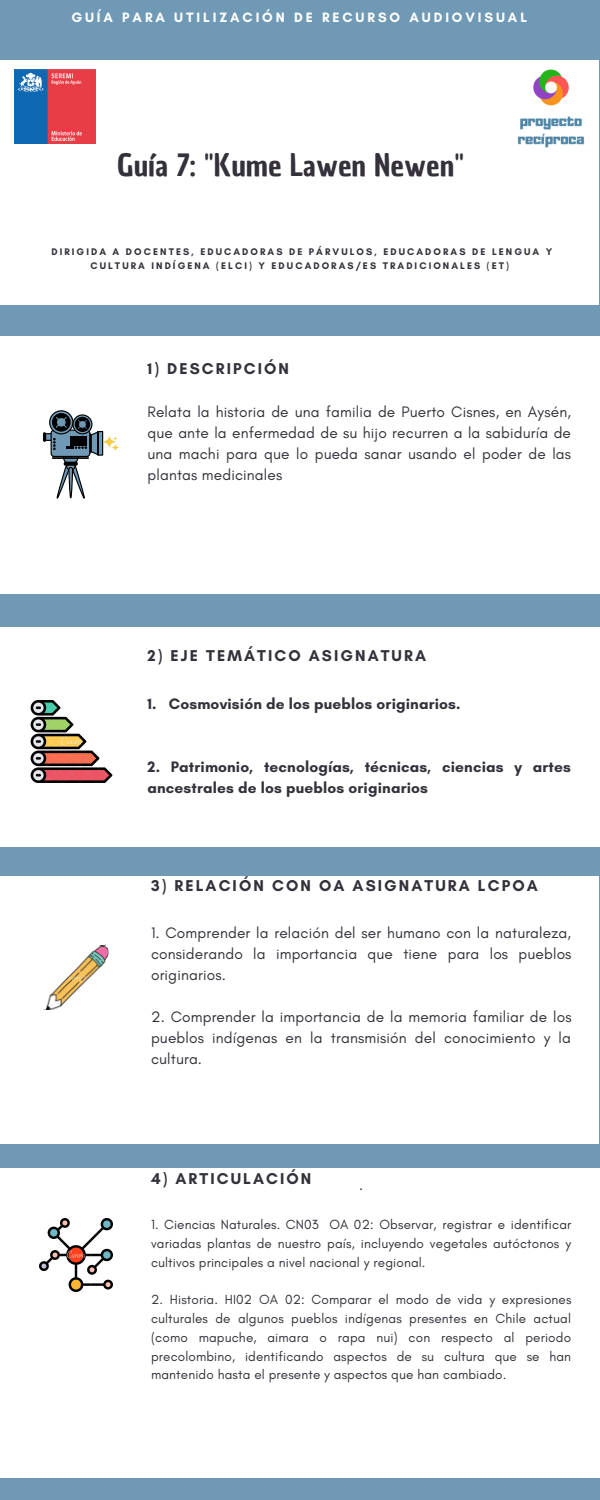
<style>
.page{position:relative;width:600px;height:1500px;background:#6f99b5}
.page>*{position:absolute;margin:0;border:0;box-sizing:border-box;transform-origin:0 0}
.t1{font:30px "Chau Philomene One";color:#34313a}
.t2{font:700 16px "Glacial Indifference";letter-spacing:.13em;color:#34313a}
.t3{font:15.5px/21px "Glacial Indifference";letter-spacing:.01em;color:#34313a;text-align:justify}
.t4{font:700 15.5px/21px "Glacial Indifference";letter-spacing:.01em;color:#34313a}
.t5{font:700 13.8px "Glacial Indifference";letter-spacing:.21em;color:#fff}
.t6{font:13.5px/18.8px "Glacial Indifference";letter-spacing:.01em;color:#34313a;text-align:justify}
.t7{font:700 9.8px/13.5px "Glacial Indifference";letter-spacing:.21em;color:#34313a;text-align:center}
</style>
<div class="page">
<div style="left:0;top:60px;width:599px;height:244px;background:#fff"></div>
<div style="left:0;top:628px;width:600px;height:218px;background:#fff"></div>
<div style="left:0;top:1168px;width:291px;height:309px;background:#fff"></div>
<img style="left:39px;top:1218px;width:73px;height:74px">
<img style="left:517px;top:69px;width:68px;height:79px">
<div style="left:0;top:337px;width:193px;height:257px;background:#fff"></div>
<svg style="left:63px;top:449px;width:15px;height:15px"></svg>
<div style="left:63px;top:449px;width:16px;height:16px;border:1px solid #000;border-radius:50%"></div>
<svg style="left:46px;top:435px;width:5px;height:4px"></svg>
<div style="left:44px;top:433px;width:10px;height:8px;border:1px solid #000"></div>
<div style="left:98px;top:432px;width:5px;height:23px;background:#6f99b5"></div>
<div style="left:98px;top:431px;width:5px;height:25px;border:1px solid #000"></div>
<div style="left:51px;top:430px;width:39px;height:27px;border:1px solid #000;border-radius:3px"></div>
<hr style="left:52px;top:456px;width:37px;height:2px;background:#000">
<hr style="left:52px;top:458px;width:37px;height:1px;background:#000">
<svg style="left:50px;top:411px;width:23px;height:23px"></svg>
<div style="left:49px;top:410px;width:24px;height:24px;border:1px solid #000;border-radius:50%"></div>
<svg style="left:52px;top:413px;width:19px;height:19px"></svg>
<svg style="left:53px;top:414px;width:46px;height:42px"></svg>
<svg style="left:43px;top:432px;width:3px;height:10px"></svg>
<svg style="left:56px;top:462px;width:29px;height:37px"></svg>
<svg style="left:69px;top:468px;width:4px;height:30px"></svg>
<div style="left:68px;top:467px;width:5px;height:31px;border:1px solid #000;border-radius:2px"></div>
<svg style="left:102px;top:434px;width:15px;height:15px"></svg>
<svg style="left:111px;top:443px;width:8px;height:8px"></svg>
<svg style="left:113px;top:436px;width:5px;height:5px"></svg>
<div style="left:291px;top:1168px;width:309px;height:309px;background:#fff"></div>
<div style="left:155px;top:337px;width:38px;height:147px;background:#fff"></div>
<div style="left:193px;top:337px;width:149px;height:257px;background:#fff"></div>
<div style="left:342px;top:337px;width:257px;height:257px;background:#fff"></div>
<div style="left:0;top:877px;width:599px;height:266px;background:#fff"></div>
<img style="left:43px;top:944px;width:66px;height:66px">
<img style="left:30px;top:700px;width:83px;height:83px">
<img style="left:14px;top:70px;width:81px;height:73px">
<p class="t5" style="left:71px;top:9px;width:457px">GUÍA PARA UTILIZACIÓN DE RECURSO AUDIOVISUAL</p>
<p class="t1" style="left:117px;top:145px;width:348px">Guía 7: "Kume Lawen Newen"</p>
<p class="t7" style="left:52px;top:245px;width:502px">DIRIGIDA A DOCENTES, EDUCADORAS DE PÁRVULOS, EDUCADORAS DE LENGUA Y<br>CULTURA INDÍGENA (ELCI) Y EDUCADORAS/ES TRADICIONALES (ET)</p>
<p class="t2" style="left:148px;top:358px;width:143px">1) DESCRIPCIÓN</p>
<p class="t3" style="left:148px;top:401px;width:425px">Relata la historia de una familia de Puerto Cisnes, en Aysén, que ante la enfermedad de su hijo recurren a la sabiduría de una machi para que lo pueda sanar usando el poder de las plantas medicinales</p>
<p class="t2" style="left:148px;top:646px;width:280px">2) EJE TEMÁTICO ASIGNATURA</p>
<p class="t4" style="left:148px;top:693px;width:315px">1. Cosmovisión de los pueblos originarios.</p>
<p class="t4" style="left:148px;top:756px;width:425px">2. Patrimonio, tecnologías, técnicas, ciencias y artes ancestrales de los pueblos originarios</p>
<p class="t2" style="left:151px;top:876px;width:388px">3) RELACIÓN CON OA ASIGNATURA LCPOA</p>
<p class="t3" style="left:151px;top:922px;width:422px">1. Comprender la relación del ser humano con la naturaleza, considerando la importancia que tiene para los pueblos originarios.</p>
<p class="t3" style="left:151px;top:1006px;width:422px">2. Comprender la importancia de la memoria familiar de los pueblos indígenas en la transmisión del conocimiento y la cultura.</p>
<p class="t2" style="left:151px;top:1169px;width:162px">4) ARTICULACIÓN</p>
<p class="t6" style="left:151px;top:1215px;width:422px">1. Ciencias Naturales. CN03 OA 02: Observar, registrar e identificar variadas plantas de nuestro país, incluyendo vegetales autóctonos y cultivos principales a nivel nacional y regional.</p>
<p class="t6" style="left:151px;top:1290px;width:422px">2. Historia. HI02 OA 02: Comparar el modo de vida y expresiones culturales de algunos pueblos indígenas presentes en Chile actual (como mapuche, aimara o rapa nui) con respecto al periodo precolombino, identificando aspectos de su cultura que se han mantenido hasta el presente y aspectos que han cambiado.</p>
<p class="t3" style="left:359px;top:1174px;width:6px">.</p>
</div>
